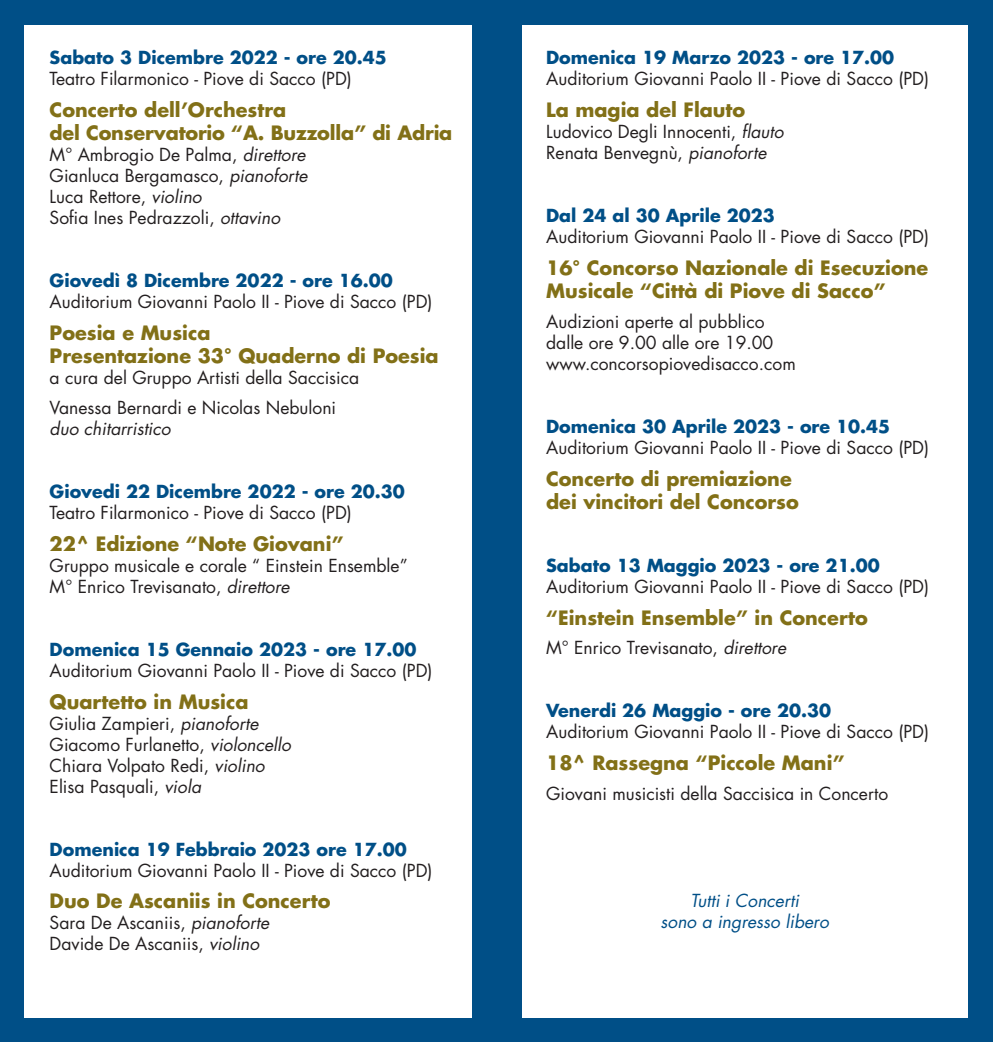
<style>
.page{position:relative;width:993px;height:1042px;background:#fff}
.page>*{position:absolute;margin:0;border:0;box-sizing:border-box;transform-origin:0 0}
.t1{font:700 19.25px/23.1px "Futura Std";color:#827017}
.t2{font:17.5px/21px "Futura Std";color:#231f20}
.t3{font:700 17.5px "Futura Std";color:#004f87}
.t4{font:italic 17.5px/21px "Futura Std";color:#004f87;text-align:center}
.t5{font:italic 17.5px "Futura Std";color:#231f20}
.s1{font-style:italic}
</style>
<div class="page">
<div style="left:0;top:0;width:992px;height:1042px;background:#004f87"></div>
<div style="left:25px;top:25px;width:942px;height:992px;background:#fff"></div>
<div style="left:471px;top:0;width:50px;height:1042px;background:#004f87"></div>
<p class="t3" style="left:50px;top:46px;width:338px">Sabato 3 Dicembre 2022 - ore 20.45</p>
<p class="t2" style="left:50px;top:68px;width:303px">Teatro Filarmonico - Piove di Sacco (PD)</p>
<p class="t1" style="left:50px;top:98px;width:404px">Concerto dell’Orchestra<br>del Conservatorio “A. Buzzolla” di Adria</p>
<p class="t2" style="left:50px;top:144px;width:259px">M° Ambrogio De Palma, <span class="s1">direttore<br></span>Gianluca Bergamasco, <span class="s1">pianoforte<br></span>Luca Rettore, <span class="s1">violino<br></span>Sofia Ines Pedrazzoli, <span class="s1">ottavino</span></p>
<p class="t3" style="left:50px;top:269px;width:344px">Giovedì 8 Dicembre 2022 - ore 16.00</p>
<p class="t2" style="left:50px;top:291px;width:384px">Auditorium Giovanni Paolo II - Piove di Sacco (PD)</p>
<p class="t1" style="left:50px;top:321px;width:390px">Poesia e Musica<br>Presentazione 33° Quaderno di Poesia</p>
<p class="t2" style="left:50px;top:363px;width:311px;line-height:29.8px">a cura del Gruppo Artisti della Saccisica<br>Vanessa Bernardi e Nicolas Nebuloni</p>
<p class="t5" style="left:50px;top:417px;width:122px">duo chitarristico</p>
<p class="t3" style="left:50px;top:479px;width:356px">Giovedi 22 Dicembre 2022 - ore 20.30</p>
<p class="t2" style="left:50px;top:502px;width:303px">Teatro Filarmonico - Piove di Sacco (PD)</p>
<p class="t1" style="left:50px;top:532px;width:295px">22^ Edizione “Note Giovani”</p>
<p class="t2" style="left:50px;top:555px;width:359px">Gruppo musicale e corale “ Einstein Ensemble”<br>M° Enrico Trevisanato, <span class="s1">direttore</span></p>
<p class="t3" style="left:50px;top:637px;width:368px">Domenica 15 Gennaio 2023 - ore 17.00</p>
<p class="t2" style="left:50px;top:660px;width:384px">Auditorium Giovanni Paolo II - Piove di Sacco (PD)</p>
<p class="t1" style="left:50px;top:689px;width:200px">Quartetto in Musica</p>
<p class="t2" style="left:50px;top:713px;width:243px">Giulia Zampieri, <span class="s1">pianoforte<br></span>Giacomo Furlanetto, <span class="s1">violoncello<br></span>Chiara Volpato Redi, <span class="s1">violino<br></span>Elisa Pasquali, <span class="s1">viola</span></p>
<p class="t3" style="left:50px;top:837px;width:358px">Domenica 19 Febbraio 2023 ore 17.00</p>
<p class="t2" style="left:50px;top:860px;width:384px">Auditorium Giovanni Paolo II - Piove di Sacco (PD)</p>
<p class="t1" style="left:50px;top:889px;width:282px">Duo De Ascaniis in Concerto</p>
<p class="t2" style="left:50px;top:913px;width:221px">Sara De Ascaniis, <span class="s1">pianoforte<br></span>Davide De Ascaniis, <span class="s1">violino</span></p>
<p class="t3" style="left:546px;top:46px;width:349px">Domenica 19 Marzo 2023 - ore 17.00</p>
<p class="t2" style="left:546px;top:68px;width:384px">Auditorium Giovanni Paolo II - Piove di Sacco (PD)</p>
<p class="t1" style="left:546px;top:98px;width:201px">La magia del Flauto</p>
<p class="t2" style="left:546px;top:121px;width:239px">Ludovico Degli Innocenti, <span class="s1">flauto<br></span>Renata Benvegnù, <span class="s1">pianoforte</span></p>
<p class="t3" style="left:546px;top:204px;width:230px">Dal 24 al 30 Aprile 2023</p>
<p class="t2" style="left:546px;top:226px;width:384px">Auditorium Giovanni Paolo II - Piove di Sacco (PD)</p>
<p class="t1" style="left:546px;top:256px;width:383px">16° Concorso Nazionale di Esecuzione<br>Musicale “Città di Piove di Sacco”</p>
<p class="t2" style="left:546px;top:311px;width:251px">Audizioni aperte al pubblico dalle ore 9.00 alle ore 19.00 www.concorsopiovedisacco.com</p>
<p class="t3" style="left:546px;top:414px;width:345px">Domenica 30 Aprile 2023 - ore 10.45</p>
<p class="t2" style="left:546px;top:437px;width:384px">Auditorium Giovanni Paolo II - Piove di Sacco (PD)</p>
<p class="t1" style="left:546px;top:466px;width:254px">Concerto di premiazione dei vincitori del Concorso</p>
<p class="t3" style="left:546px;top:553px;width:335px">Sabato 13 Maggio 2023 - ore 21.00</p>
<p class="t2" style="left:546px;top:576px;width:384px">Auditorium Giovanni Paolo II - Piove di Sacco (PD)</p>
<p class="t1" style="left:546px;top:605px;width:323px">“Einstein Ensemble” in Concerto</p>
<p class="t2" style="left:546px;top:637px;width:241px">M° Enrico Trevisanato, <span class="s1">direttore</span></p>
<p class="t3" style="left:546px;top:699px;width:286px">Venerdi 26 Maggio - ore 20.30</p>
<p class="t2" style="left:546px;top:721px;width:384px">Auditorium Giovanni Paolo II - Piove di Sacco (PD)</p>
<p class="t1" style="left:546px;top:751px;width:300px">18^ Rassegna “Piccole Mani”</p>
<p class="t2" style="left:546px;top:783px;width:343px">Giovani musicisti della Saccisica in Concerto</p>
<p class="t4" style="left:660px;top:890px;width:170px">Tutti i Concerti<br>sono a ingresso libero</p>
</div>
